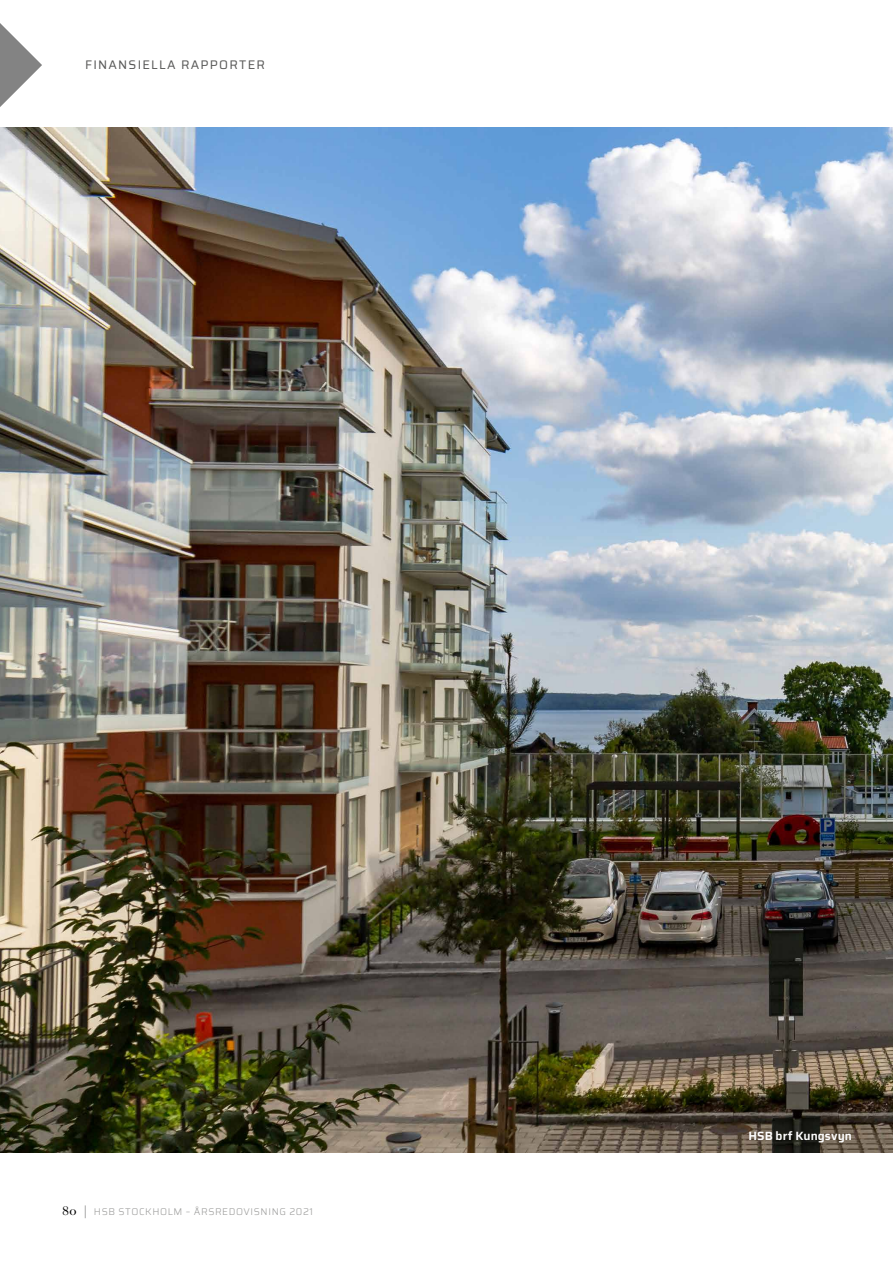
<style>
.page{position:relative;width:893px;height:1263px;background:#fff}
.page>*{position:absolute;margin:0;border:0;box-sizing:border-box;transform-origin:0 0}
.t1{font:12.45px "Saira";letter-spacing:.1em;color:#575756}
.t2{font:600 12px "Saira";letter-spacing:.005em;color:#fff}
.t3{font:300 9.75px "Saira";letter-spacing:.06em;color:#9d9d9c}
.s1{font-family:"New Baskerville Std";font-weight:400;font-size:12.75px;color:#000}
.s2{font-family:"New Baskerville Std";font-weight:400;font-size:12.75px}
</style>
<div class="page">
<img style="left:0;top:128px;width:893px;height:1024px">
<svg style="left:0;top:23px;width:42px;height:84px"></svg>
<p class="t1" style="left:85px;top:56px;width:181px">FINANSIELLA RAPPORTER</p>
<p class="t3" style="left:62px;top:1204px;width:252px"><span class="s1">80</span> <span class="s2">|</span> HSB STOCKHOLM – ÅRSREDOVISNING 2021</p>
<p class="t2" style="left:748px;top:1126px;width:105px">HSB brf Kungsvyn</p>
</div>
